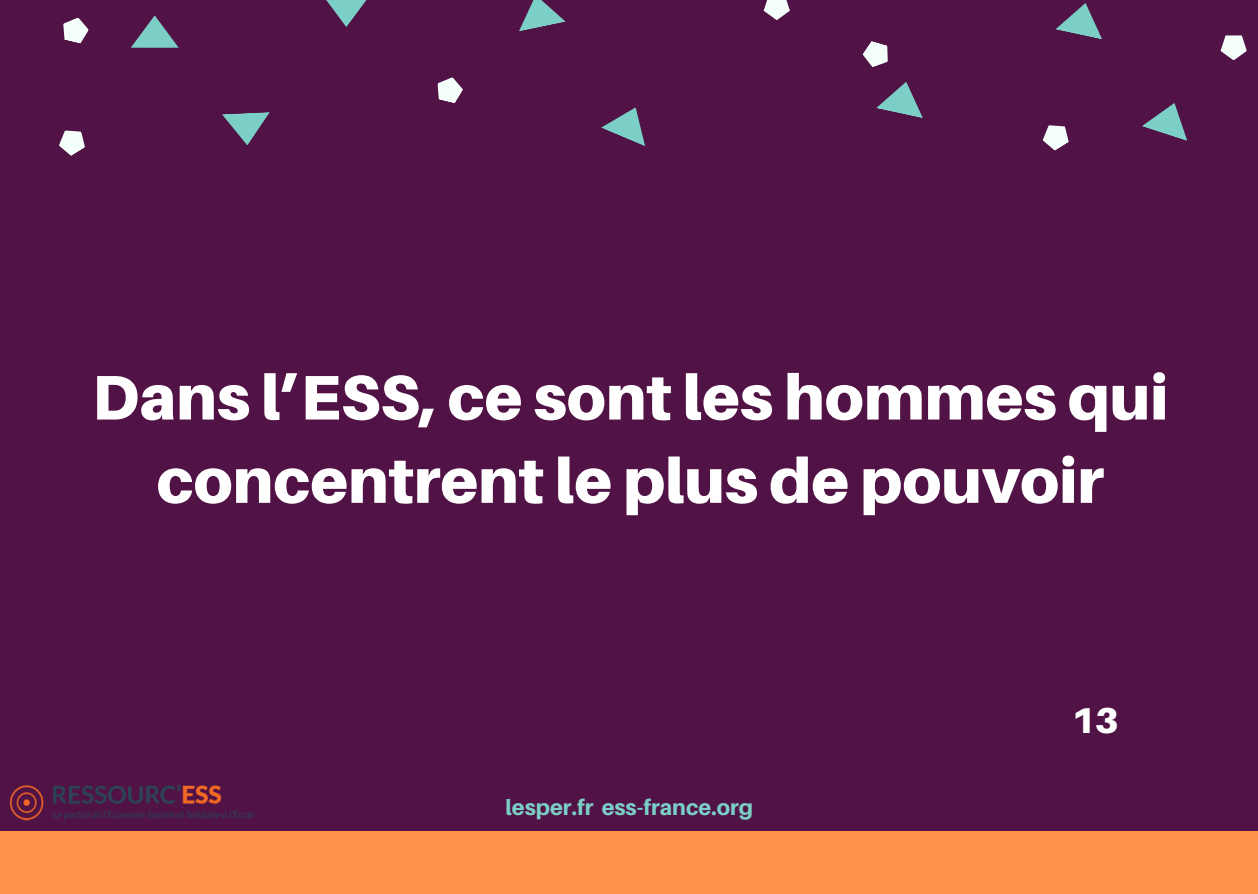
<style>
.page{position:relative;width:1258px;height:894px;background:#fff}
.page>*{position:absolute;margin:0;border:0;box-sizing:border-box;transform-origin:0 0}
.t1{font:900 63px/83.4px "Aileron";color:#fff;text-align:center}
.t2{font:900 36px "Aileron";color:#fff}
.t3{font:800 21.9px "Aileron";color:#7bcfc7}
</style>
<div class="page">
<div style="left:0;top:0;width:1258px;height:893px;background:#511346"></div>
<div style="left:0;top:831px;width:1258px;height:62px;background:#ff914d"></div>
<svg style="left:222px;top:112px;width:48px;height:33px"></svg>
<svg style="left:1056px;top:3px;width:46px;height:36px"></svg>
<svg style="left:519px;top:0;width:47px;height:32px"></svg>
<svg style="left:326px;top:0;width:41px;height:27px"></svg>
<svg style="left:131px;top:15px;width:48px;height:33px"></svg>
<svg style="left:63px;top:17px;width:26px;height:27px"></svg>
<svg style="left:764px;top:0;width:26px;height:20px"></svg>
<svg style="left:59px;top:130px;width:26px;height:26px"></svg>
<svg style="left:437px;top:77px;width:26px;height:26px"></svg>
<svg style="left:601px;top:107px;width:44px;height:39px"></svg>
<svg style="left:876px;top:82px;width:47px;height:36px"></svg>
<svg style="left:1142px;top:103px;width:45px;height:38px"></svg>
<svg style="left:1042px;top:125px;width:27px;height:26px"></svg>
<svg style="left:862px;top:41px;width:26px;height:26px"></svg>
<svg style="left:1220px;top:35px;width:27px;height:25px"></svg>
<img style="left:11px;top:785px;width:243px;height:36px">
<p class="t1" style="left:92px;top:354px;width:1077px">Dans l’ESS, ce sont les hommes qui concentrent le plus de pouvoir</p>
<p class="t3" style="left:505px;top:793px;width:249px">lesper.fr ess-france.org</p>
<p class="t2" style="left:1071px;top:697px;width:49px">13</p>
</div>
